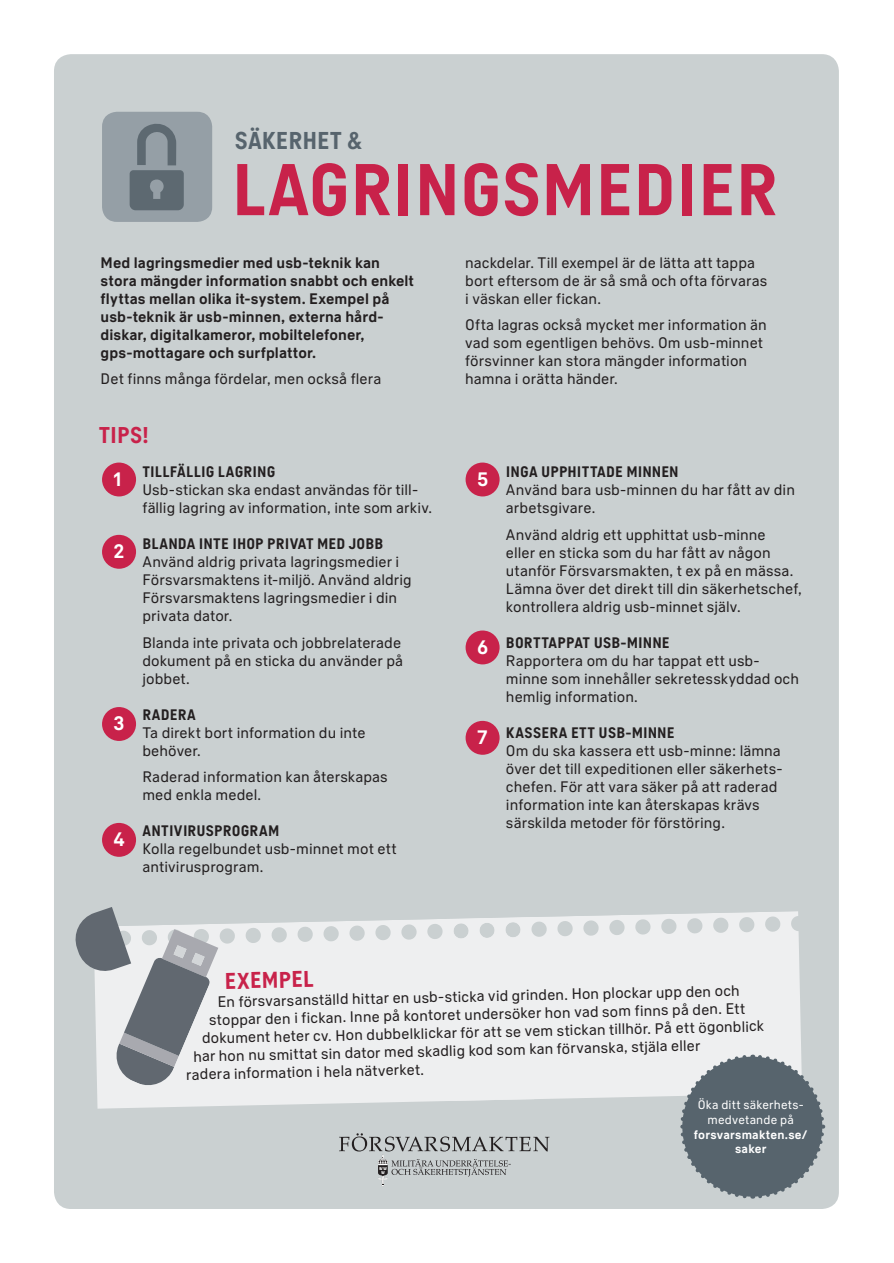
<style>
.page{position:relative;width:894px;height:1263px;background:#fff}
.page>*{position:absolute;margin:0;border:0;box-sizing:border-box;transform-origin:0 0}
.t1{font:condensed 72px "Forsvarsmakten Sans";color:#c8224a}
.t2{font:condensed 24px "Forsvarsmakten Sans";color:#57646d}
.t3{font:condensed 22.5px "Forsvarsmakten Sans";color:#c8224a}
.t4{font:700 19.2px "Forsvarsmakten Sans";color:#fff}
.t5{font:15px/18px "Forsvarsmakten Sans";letter-spacing:.005em;color:#231f20}
.t6{font:700 15px/18px "Forsvarsmakten Sans";letter-spacing:.005em;color:#231f20}
.t7{font:condensed 15px "Forsvarsmakten Sans";letter-spacing:.01em;color:#231f20}
.t8{font:12.15px/14.5px "Forsvarsmakten Sans";letter-spacing:.015em;color:#fff;text-align:center}
.t9{font:700 12.15px/14.5px "Forsvarsmakten Sans";letter-spacing:.015em;color:#fff;text-align:center}
</style>
<div class="page">
<div style="left:54px;top:54px;width:785px;height:1155px;background:#cad0d1;border-radius:17px"></div>
<svg style="left:339px;top:1133px;width:210px;height:53px"></svg>
<div style="left:102px;top:112px;width:110px;height:110px;background:#959fa6;border-radius:15px"></div>
<svg style="left:130px;top:124px;width:54px;height:86px"></svg>
<svg style="left:97px;top:919px;width:349px;height:190px;background:#ebeced"></svg>
<svg style="left:446px;top:911px;width:355px;height:190px;background:#ebeced"></svg>
<svg style="left:75px;top:907px;width:143px;height:182px"></svg>
<div style="left:102px;top:462px;width:34px;height:35px;background:#c8224a;border-radius:50%"></div>
<div style="left:102px;top:535px;width:34px;height:34px;background:#c8224a;border-radius:50%"></div>
<div style="left:102px;top:707px;width:34px;height:34px;background:#c8224a;border-radius:50%"></div>
<div style="left:102px;top:823px;width:34px;height:34px;background:#c8224a;border-radius:50%"></div>
<div style="left:465px;top:462px;width:35px;height:35px;background:#c8224a;border-radius:50%"></div>
<div style="left:465px;top:630px;width:35px;height:35px;background:#c8224a;border-radius:50%"></div>
<div style="left:465px;top:721px;width:35px;height:34px;background:#c8224a;border-radius:50%"></div>
<svg style="left:678px;top:1053px;width:148px;height:146px"></svg>
<h2 class="t2" style="left:235px;top:126px;width:128px">SÄKERHET &amp;</h2>
<h1 class="t1" style="left:232px;top:148px;width:548px">LAGRINGSMEDIER</h1>
<p class="t6" style="left:101px;top:254px;width:315px">Med lagringsmedier med usb-teknik kan stora mängder information snabbt och enkelt flyttas mellan olika it-system. Exempel på usb-teknik är usb-minnen, externa hård&shy;diskar, digitalkameror, mobiltelefoner, gps-mottagare och surfplattor.</p>
<p class="t5" style="left:101px;top:370px;width:282px">Det finns många fördelar, men också flera</p>
<h3 class="t3" style="left:99px;top:422px;width:52px">TIPS!</h3>
<p class="t4" style="left:113px;top:470px;width:10px">1</p>
<p class="t4" style="left:113px;top:543px;width:12px">2</p>
<p class="t4" style="left:113px;top:715px;width:13px">3</p>
<p class="t4" style="left:113px;top:831px;width:13px">4</p>
<p class="t7" style="left:142px;top:463px;width:135px">TILLFÄLLIG LAGRING</p>
<p class="t5" style="left:142px;top:481px;width:291px">Usb-stickan ska endast användas för till&shy;fällig lagring av information, inte som arkiv.</p>
<p class="t7" style="left:142px;top:535px;width:242px">BLANDA INTE IHOP PRIVAT MED JOBB</p>
<p class="t5" style="left:142px;top:553px;width:271px">Använd aldrig privata lagringsmedier i Försvarsmaktens it-miljö. Använd aldrig Försvarsmaktens lagringsmedier i din privata dator.</p>
<p class="t5" style="left:142px;top:633px;width:262px">Blanda inte privata och jobbrelaterade dokument på en sticka du använder på jobbet.</p>
<p class="t7" style="left:142px;top:706px;width:55px">RADERA</p>
<p class="t5" style="left:142px;top:723px;width:225px">Ta direkt bort information du inte behöver.</p>
<p class="t5" style="left:142px;top:768px;width:247px">Raderad information kan återskapas med enkla medel.</p>
<p class="t7" style="left:142px;top:822px;width:139px">ANTIVIRUSPROGRAM</p>
<p class="t5" style="left:142px;top:840px;width:256px">Kolla regelbundet usb-minnet mot ett antivirusprogram.</p>
<p class="t5" style="left:465px;top:253px;width:304px">nackdelar. Till exempel är de lätta att tappa bort eftersom de är så små och ofta förvaras i väskan eller fickan.</p>
<p class="t5" style="left:465px;top:316px;width:303px">Ofta lagras också mycket mer information än vad som egentligen behövs. Om usb-minnet försvinner kan stora mängder information hamna i orätta händer.</p>
<p class="t4" style="left:477px;top:470px;width:13px">5</p>
<p class="t4" style="left:477px;top:638px;width:13px">6</p>
<p class="t4" style="left:477px;top:729px;width:12px">7</p>
<p class="t7" style="left:506px;top:463px;width:174px">INGA UPPHITTADE MINNEN</p>
<p class="t5" style="left:506px;top:481px;width:291px">Använd bara usb-minnen du har fått av din arbetsgivare.</p>
<p class="t5" style="left:506px;top:525px;width:297px">Använd aldrig ett upphittat usb-minne<br>eller en sticka som du har fått av någon utanför Försvarsmakten, t ex på en mässa.<br>Lämna över det direkt till din säkerhetschef, kontrollera aldrig usb-minnet själv.</p>
<p class="t7" style="left:506px;top:634px;width:165px">BORTTAPPAT USB-MINNE</p>
<p class="t5" style="left:506px;top:651px;width:295px">Rapportera om du har tappat ett usb&shy;minne som innehåller sekretesskyddad och hemlig information.</p>
<p class="t7" style="left:506px;top:724px;width:170px">KASSERA ETT USB-MINNE</p>
<p class="t5" style="left:506px;top:741px;width:278px">Om du ska kassera ett usb-minne: lämna över det till expeditionen eller säkerhets&shy;chefen. För att vara säker på att raderad information inte kan återskapas krävs särskilda metoder för förstöring.</p>
<h3 class="t3" style="left:224px;top:968px;width:91px;rotate:-1deg">EXEMPEL</h3>
<p class="t5" style="left:217px;top:992px;width:524px;rotate:-1deg">En försvarsanställd hittar en usb-sticka vid grinden. Hon plockar upp den och</p>
<p class="t5" style="left:209px;top:1010px;width:538px;rotate:-1deg">stoppar den i fickan. Inne på kontoret undersöker hon vad som finns på den. Ett</p>
<p class="t5" style="left:202px;top:1028px;width:564px;rotate:-1deg">dokument heter cv. Hon dubbelklickar för att se vem stickan tillhör. På ett ögonblick</p>
<p class="t5" style="left:193px;top:1046px;width:509px;rotate:-1deg">har hon nu smittat sin dator med skadlig kod som kan förvanska, stjäla eller</p>
<p class="t5" style="left:186px;top:1065px;width:240px;rotate:-1deg">radera information i hela nätverket.</p>
<p class="t8" style="left:698px;top:1098px;width:107px">Öka ditt säkerhets&shy;medvetande på</p>
<p class="t9" style="left:694px;top:1128px;width:115px">forsvarsmakten.se/ saker</p>
</div>
